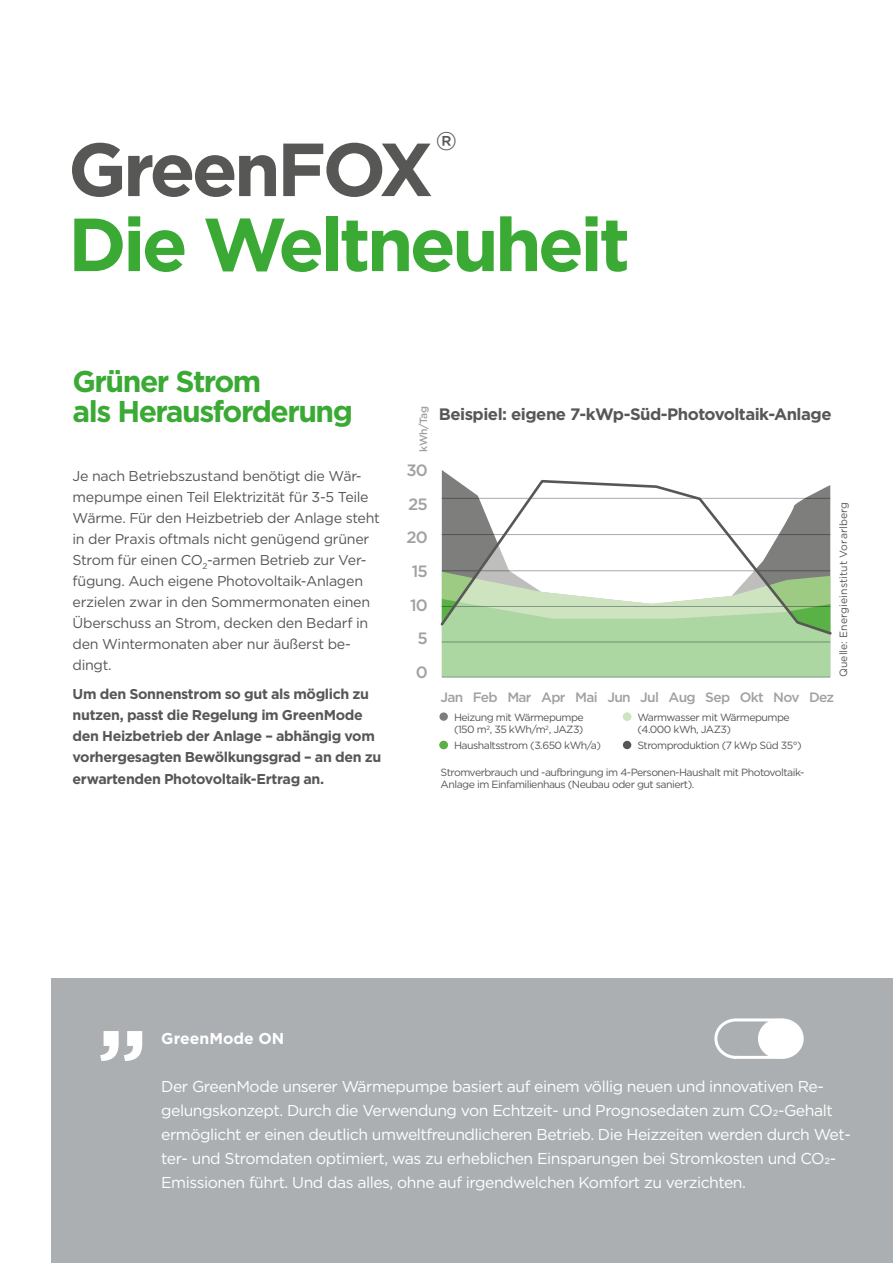
<style>
.page{position:relative;width:893px;height:1263px;background:#fff}
.page>*{position:absolute;margin:0;border:0;box-sizing:border-box;transform-origin:0 0}
.t1{font:700 93px "Gotham";color:#fff}
.t2{font:700 75px "Gotham";letter-spacing:-.05em;color:#3aaa35}
.t3{font:700 75px "Gotham";letter-spacing:-.05em;color:#575756}
.t4{font:700 30px/30px "Gotham";letter-spacing:-.05em;color:#3aaa35}
.t5{font:500 25.5px "Gotham";color:#575756}
.t6{font:700 16.5px "Gotham";letter-spacing:-.03em;color:#575756}
.t7{font:500 16.35px/33.6px "Gotham";letter-spacing:-.05em;color:#a1a1a1;text-align:right}
.t8{font:15.75px/24px "Gotham";letter-spacing:-.03em;color:#fff}
.t9{font:700 15.75px "Gotham";color:#fff}
.t10{font:14.25px/21px "Gotham";letter-spacing:-.02em;color:#575756}
.t11{font:700 14.25px/21.1px "Gotham";letter-spacing:-.025em;color:#575756}
.t12{font:500 13.65px "Gotham";letter-spacing:-.05em;color:#a1a1a1}
.t13{font:10.5px/12.1px "Gotham";letter-spacing:-.05em;color:#575756}
.t14{font:10.5px "Gotham";letter-spacing:.01em;color:#575756}
.t15{font:500 10.5px "Gotham";letter-spacing:-.055em;color:#a1a1a1}
</style>
<div class="page">
<div style="left:51px;top:979px;width:842px;height:284px;background:#acafb2"></div>
<svg style="left:714px;top:1018px;width:90px;height:41px"></svg>
<div style="left:441px;top:637px;width:390px;height:41px;background:#acd7a2"></div>
<svg style="left:439px;top:712px;width:9px;height:9px"></svg>
<svg style="left:623px;top:712px;width:8px;height:9px"></svg>
<svg style="left:439px;top:741px;width:9px;height:8px"></svg>
<div style="left:623px;top:741px;width:8px;height:8px;background:#575756;border-radius:50%"></div>
<hr style="left:442px;top:642px;width:388px;height:1px;background:#a4acb1">
<hr style="left:442px;top:677px;width:388px;height:1px;background:#a4acb1">
<svg style="left:440px;top:478px;width:392px;height:159px"></svg>
<h3 class="t5" style="left:436px;top:124px;width:23px">®</h3>
<h2 class="t3" style="left:68px;top:120px;width:367px">GreenFOX</h2>
<h2 class="t2" style="left:68px;top:195px;width:564px">Die Weltneuheit</h2>
<h3 class="t4" style="left:73px;top:366px;width:282px">Grüner Strom<br>als Herausforderung</h3>
<p class="t10" style="left:73px;top:465px;width:309px">Je nach Betriebszustand benötigt die Wär&shy;mepumpe einen Teil Elektrizität für 3-5 Teile Wärme. Für den Heizbetrieb der Anlage steht in der Praxis oftmals nicht genügend grüner Strom für einen CO<sub>2</sub>-armen Betrieb zur Ver&shy;fügung. Auch eigene Photovoltaik-Anlagen erzielen zwar in den Sommermonaten einen Überschuss an Strom, decken den Bedarf in den Wintermonaten aber nur äußerst be&shy;dingt.</p>
<p class="t11" style="left:73px;top:683px;width:310px">Um den Sonnenstrom so gut als möglich zu nutzen, passt die Regelung im GreenMode den Heizbetrieb der Anlage – abhängig vom vorhergesagten Bewölkungsgrad – an den zu erwartenden Photovoltaik-Ertrag an.</p>
<p class="t15" style="left:417px;top:452px;width:47px;rotate:-90deg">kWh/Tag</p>
<p class="t7" style="left:406px;top:453px;width:23px">30<br>25<br>20<br>15<br>10<br>5<br>0</p>
<p class="t6" style="left:439px;top:403px;width:394px">Beispiel: eigene 7-kWp-Süd-Photovoltaik-Anlage</p>
<p class="t14" style="left:837px;top:677px;width:177px;rotate:-90deg">Quelle: Energieinstitut Vorarlberg</p>
<p class="t12" style="left:440px;top:688px;width:395px">Jan Feb Mar Apr Mai Jun Jul Aug Sep Okt Nov Dez</p>
<p class="t13" style="left:454px;top:711px;width:131px">Heizung mit Wärmepumpe (150 m<sup>2</sup>, 35 kWh/m<sup>2</sup>, JAZ3)</p>
<p class="t13" style="left:454px;top:739px;width:149px">Haushaltsstrom (3.650 kWh/a)</p>
<p class="t13" style="left:637px;top:711px;width:154px">Warmwasser mit Wärmepumpe (4.000 kWh, JAZ3)</p>
<p class="t13" style="left:637px;top:739px;width:166px">Stromproduktion (7 kWp Süd 35°)</p>
<p class="t13" style="left:441px;top:766px;width:365px">Stromverbrauch und -aufbringung im 4-Personen-Haushalt mit Photovoltaik-<br>Anlage im Einfamilienhaus (Neubau oder gut saniert).</p>
<h1 class="t1" style="left:98px;top:951px;width:52px">„</h1>
<p class="t9" style="left:161px;top:1028px;width:124px">GreenMode ON</p>
<p class="t8" style="left:161px;top:1074px;width:691px">Der GreenMode unserer Wärmepumpe basiert auf einem völlig neuen und innovativen Re&shy;gelungskonzept. Durch die Verwendung von Echtzeit- und Prognosedaten zum CO2-Gehalt ermöglicht er einen deutlich umweltfreundlicheren Betrieb. Die Heizzeiten werden durch Wet&shy;ter- und Stromdaten optimiert, was zu erheblichen Einsparungen bei Stromkosten und CO2- Emissionen führt. Und das alles, ohne auf irgendwelchen Komfort zu verzichten.</p>
</div>
